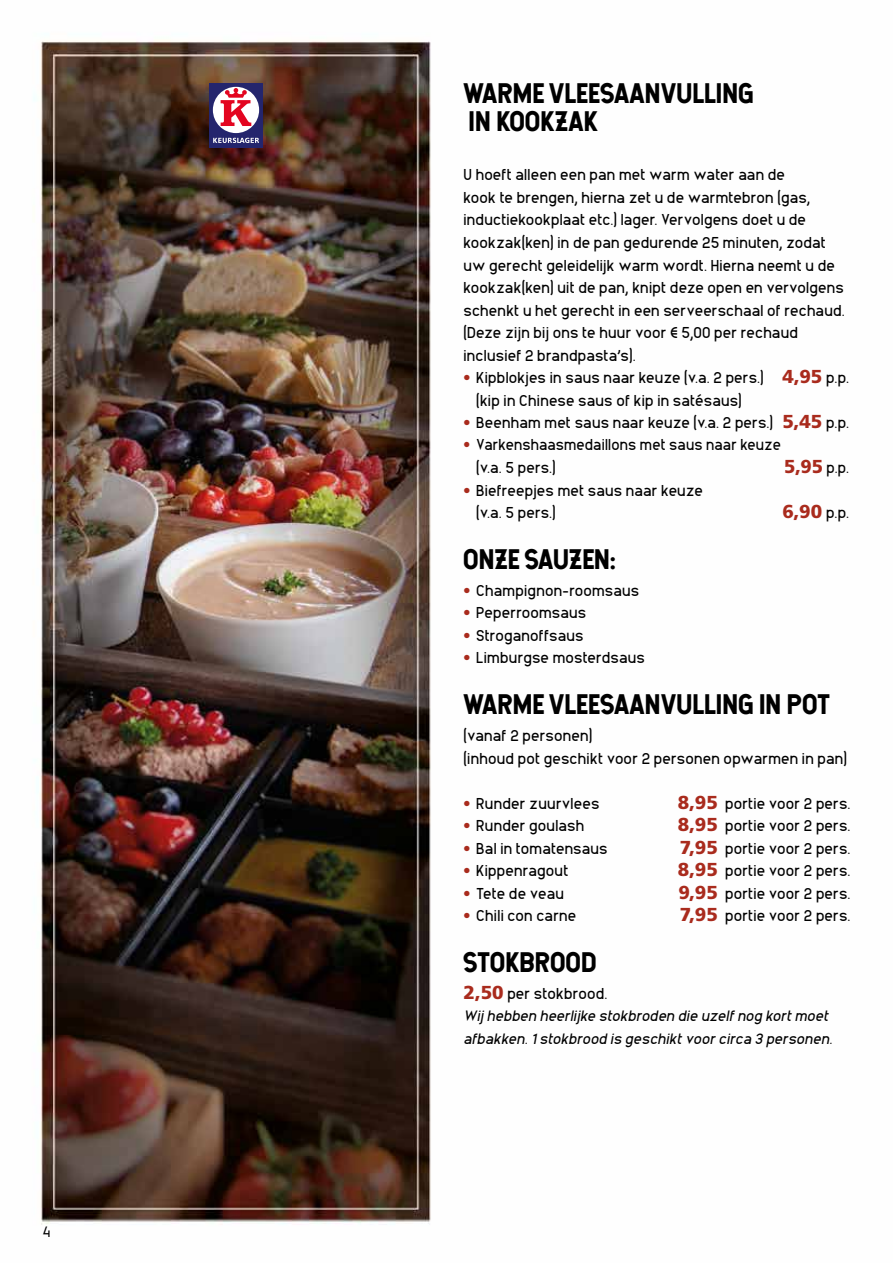
<style>
.page{position:relative;width:893px;height:1263px;background:#fff}
.page>*{position:absolute;margin:0;border:0;box-sizing:border-box;transform-origin:0 0}
.t1{font:27px/28.5px "Hansief";color:#000}
.t2{font:900 18.75px "Frutiger LT Std";color:#a92b1d}
.t3{font:300 15.75px/22.5px "Animosa";letter-spacing:.01em;color:#000}
.t4{font:italic 300 15px/22.5px "Animosa";color:#000}
.t5{font:200 15px "Animosa";color:#000}
.s1{color:#a92b1d}
.s2{font-family:"Frutiger LT Std";font-weight:900;font-size:18.75px;color:#a92b1d}
.s3{font-family:"Animosa";font-weight:300;font-size:15.75px;color:#000}
</style>
<div class="page">
<img style="left:34px;top:40px;width:397px;height:1185px">
<div style="left:209px;top:83px;width:54px;height:64px;background:#24256d"></div>
<div style="left:213px;top:87px;width:46px;height:46px;background:#fff;border-radius:50%"></div>
<svg style="left:221px;top:88px;width:30px;height:38px"></svg>
<svg style="left:213px;top:138px;width:46px;height:5px"></svg>
<p class="t5" style="left:43px;top:1219px;width:9px">4</p>
<h1 class="t1" style="left:463px;top:78px;width:292px">WARME VLEESAANVULLING<br>IN KOOKZAK</h1>
<p class="t3" style="left:463px;top:162px;width:383px">U hoeft alleen een pan met warm water aan de<br>kook te brengen, hierna zet u de warmtebron (gas, inductiekookplaat etc.) lager. Vervolgens doet u de kookzak(ken) in de pan gedurende 25 minuten, zodat uw gerecht geleidelijk warm wordt. Hierna neemt u de kookzak(ken) uit de pan, knipt deze open en vervolgens schenkt u het gerecht in een serveerschaal of rechaud. (Deze zijn bij ons te huur voor € 5,00 per rechaud inclusief 2 brandpasta’s).</p>
<p class="t3" style="left:476px;top:365px;width:374px;text-indent:-13px"><span class="s1">•</span> Kipblokjes in saus naar keuze (v.a. 2 pers.) <span class="s2">4,95</span> p.p. (kip in Chinese saus of kip in satésaus)</p>
<p class="t3" style="left:463px;top:410px;width:387px"><span class="s1">•</span> Beenham met saus naar keuze (v.a. 2 pers.) <span class="s2">5,45</span> p.p.</p>
<p class="t3" style="left:476px;top:432px;width:306px;text-indent:-13px"><span class="s1">•</span> Varkenshaasmedaillons met saus naar keuze (v.a. 5 pers.)</p>
<p class="t2" style="left:784px;top:455px;width:66px">5,95 <span class="s3">p.p.</span></p>
<p class="t3" style="left:476px;top:477px;width:228px;text-indent:-13px"><span class="s1">•</span> Biefreepjes met saus naar keuze (v.a. 5 pers.)</p>
<p class="t2" style="left:782px;top:500px;width:68px">6,90 <span class="s3">p.p.</span></p>
<h1 class="t1" style="left:463px;top:544px;width:153px">ONZE SAUZEN:</h1>
<p class="t3" style="left:463px;top:578px;width:177px"><span class="s1">•</span> Champignon-roomsaus</p>
<p class="t3" style="left:463px;top:600px;width:124px"><span class="s1">•</span> Peperroomsaus</p>
<p class="t3" style="left:463px;top:623px;width:122px"><span class="s1">•</span> Stroganoffsaus</p>
<p class="t3" style="left:463px;top:645px;width:183px"><span class="s1">•</span> Limburgse mosterdsaus</p>
<h1 class="t1" style="left:463px;top:690px;width:368px">WARME VLEESAANVULLING IN POT</h1>
<p class="t3" style="left:463px;top:723px;width:385px">(vanaf 2 personen)<br>(inhoud pot geschikt voor 2 personen opwarmen in pan)</p>
<p class="t3" style="left:463px;top:790px;width:137px"><span class="s1">•</span> Runder zuurvlees</p>
<p class="t3" style="left:678px;top:790px;width:174px"><span class="s2">8,95</span> portie voor 2 pers.</p>
<p class="t3" style="left:463px;top:813px;width:122px"><span class="s1">•</span> Runder goulash</p>
<p class="t3" style="left:678px;top:813px;width:174px"><span class="s2">8,95</span> portie voor 2 pers.</p>
<p class="t3" style="left:463px;top:835px;width:146px"><span class="s1">•</span> Bal in tomatensaus</p>
<p class="t3" style="left:680px;top:835px;width:172px"><span class="s2">7,95</span> portie voor 2 pers.</p>
<p class="t3" style="left:463px;top:858px;width:106px"><span class="s1">•</span> Kippenragout</p>
<p class="t3" style="left:678px;top:858px;width:174px"><span class="s2">8,95</span> portie voor 2 pers.</p>
<p class="t3" style="left:463px;top:880px;width:102px"><span class="s1">•</span> Tete de veau</p>
<p class="t3" style="left:678px;top:880px;width:174px"><span class="s2">9,95</span> portie voor 2 pers.</p>
<p class="t3" style="left:463px;top:903px;width:114px"><span class="s1">•</span> Chili con carne</p>
<p class="t3" style="left:680px;top:903px;width:172px"><span class="s2">7,95</span> portie voor 2 pers.</p>
<h1 class="t1" style="left:463px;top:947px;width:135px">STOKBROOD</h1>
<p class="t3" style="left:463px;top:981px;width:145px"><span class="s2">2,50</span> per stokbrood.</p>
<p class="t4" style="left:463px;top:1003px;width:374px">Wijhebben heerlijke stokbroden die uzelfnog kortmoet afbakken.1stokbrood is geschiktvoorcirca 3 personen.</p>
</div>
